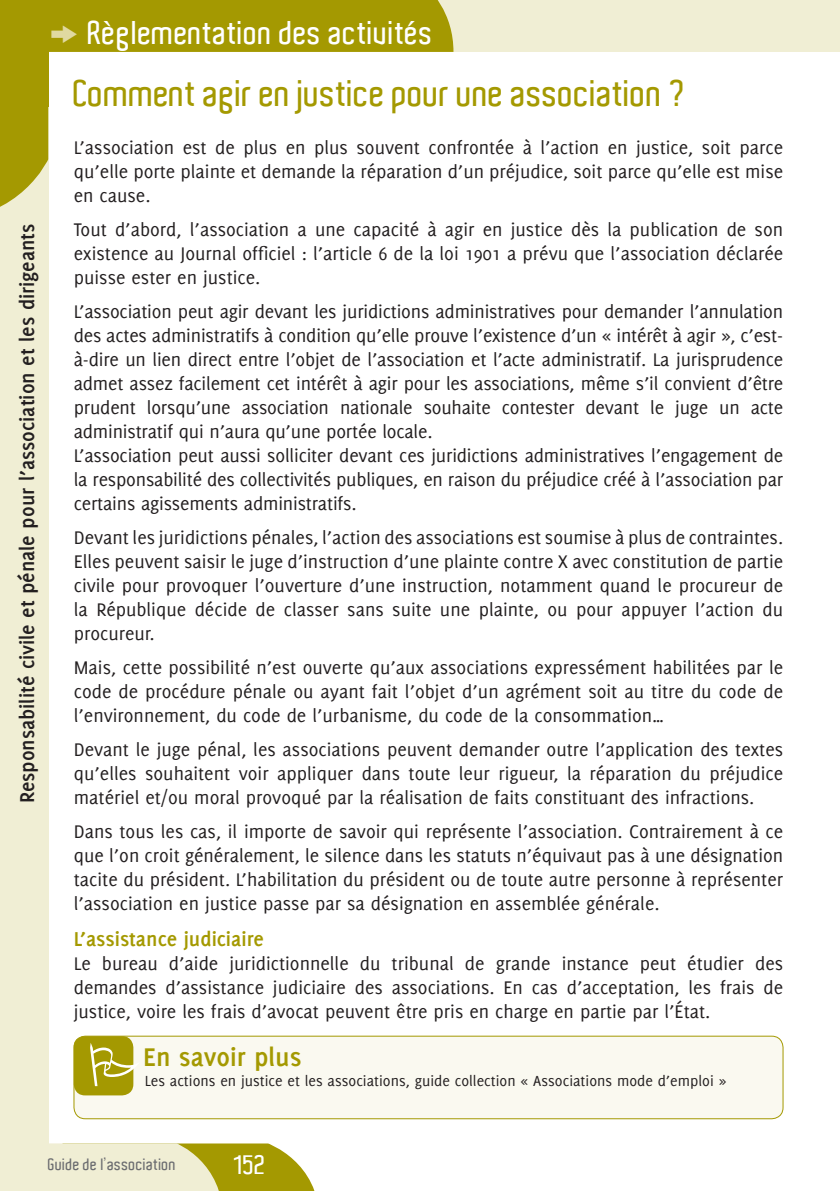
<style>
.page{position:relative;width:840px;height:1191px;background:#fff}
.page>*{position:absolute;margin:0;border:0;box-sizing:border-box;transform-origin:0 0}
.t1{font:600 36px "Aldo";color:#a49901}
.t2{font:600 32px "Aldo";letter-spacing:.01em;color:#fff}
.t3{font:700 28px "Delicious";color:#a49901}
.t4{font:600 26px "Aldo";color:#fff}
.t5{font:700 22px "Delicious";color:#231f20}
.t6{font:700 22px "Delicious";color:#a49901}
.t7{font:20px/24px "Delicious";letter-spacing:-.01em;color:#231f20;text-align:justify}
.t8{font:16px "Delicious";color:#231f20}
.t9{font:600 16px "Aldo";letter-spacing:.01em;color:#6c6d70}
.s1{font-family:"Zeal";font-weight:400;color:#e0d9a1}
</style>
<div class="page">
<div style="left:0;top:0;width:48px;height:1191px;background:#f0eed4"></div>
<div style="left:0;top:0;width:839px;height:51px;background:#f0eed4"></div>
<svg style="left:0;top:0;width:453px;height:220px"></svg>
<svg style="left:48px;top:1143px;width:267px;height:48px;background:#d6d18c"></svg>
<div style="left:0;top:0;width:48px;height:106px;background:#a49901"></div>
<div style="left:74px;top:1036px;width:708px;height:82px;background:#faf9f0;border-radius:11px"></div>
<div style="left:74px;top:1036px;width:708px;height:83px;border:1px solid #a49901;border-radius:11px"></div>
<div style="left:74px;top:1036px;width:59px;height:59px;background:#a49901;border-radius:11px"></div>
<svg style="left:90px;top:1042px;width:48px;height:44px"></svg>
<p class="t5" style="left:14px;top:803px;width:581px;rotate:-90deg">Responsabilité civile et pénale pour l’association et les dirigeants</p>
<h2 class="t2" style="left:48px;top:15px;width:386px"><span class="s1">k</span> Règlementation des activités</h2>
<h1 class="t1" style="left:74px;top:73px;width:613px">Comment agir en justice pour une association ?</h1>
<p class="t7" style="left:74px;top:135px;width:710px">L’association est de plus en plus souvent confrontée à l’action en justice, soit parce qu’elle porte plainte et demande la réparation d’un préjudice, soit parce qu’elle est mise en cause.</p>
<p class="t7" style="left:74px;top:217px;width:710px">Tout d’abord, l’association a une capacité à agir en justice dès la publication de son existence au Journal officiel : l’article 6 de la loi 1901 a prévu que l’association déclarée puisse ester en justice.</p>
<p class="t7" style="left:74px;top:299px;width:710px;text-align:left">L’association peut agir devant les juridictions administratives pour demander l’annulation des actes administratifs à condition qu’elle prouve l’existence d’un « intérêt à agir », c’est&shy;à-dire un lien direct entre l’objet de l’association et l’acte administratif. La jurisprudence admet assez facilement cet intérêt à agir pour les associations, même s’il convient d’être prudent lorsqu’une association nationale souhaite contester devant le juge un acte administratif qui n’aura qu’une portée locale.<br>L’association peut aussi solliciter devant ces juridictions administratives l’engagement de la responsabilité des collectivités publiques, en raison du préjudice créé à l’association par certains agissements administratifs.</p>
<p class="t7" style="left:74px;top:525px;width:710px">Devant les juridictions pénales, l’action des associations est soumise à plus de contraintes.<br>Elles peuvent saisir le juge d’instruction d’une plainte contre X avec constitution de partie civile pour provoquer l’ouverture d’une instruction, notamment quand le procureur de la République décide de classer sans suite une plainte, ou pour appuyer l’action du procureur.</p>
<p class="t7" style="left:74px;top:655px;width:710px">Mais, cette possibilité n’est ouverte qu’aux associations expressément habilitées par le code de procédure pénale ou ayant fait l’objet d’un agrément soit au titre du code de l’environnement, du code de l’urbanisme, du code de la consommation…</p>
<p class="t7" style="left:74px;top:737px;width:710px">Devant le juge pénal, les associations peuvent demander outre l’application des textes qu’elles souhaitent voir appliquer dans toute leur rigueur, la réparation du préjudice matériel et/ou moral provoqué par la réalisation de faits constituant des infractions.</p>
<p class="t7" style="left:74px;top:819px;width:710px">Dans tous les cas, il importe de savoir qui représente l’association. Contrairement à ce que l’on croit généralement, le silence dans les statuts n’équivaut pas à une désignation tacite du président. L’habilitation du président ou de toute autre personne à représenter l’association en justice passe par sa désignation en assemblée générale.</p>
<p class="t6" style="left:74px;top:926px;width:192px">L’assistance judiciaire</p>
<p class="t7" style="left:74px;top:951px;width:710px">Le bureau d’aide juridictionnelle du tribunal de grande instance peut étudier des demandes d’assistance judiciaire des associations. En cas d’acceptation, les frais de justice, voire les frais d’avocat peuvent être pris en charge en partie par l’État.</p>
<h3 class="t3" style="left:143px;top:1040px;width:160px">En savoir plus</h3>
<p class="t8" style="left:145px;top:1072px;width:583px">Les actions en justice et les associations, guide collection « Associations mode d’emploi »</p>
<p class="t9" style="left:48px;top:1155px;width:129px">Guide de l’association</p>
<h3 class="t4" style="left:234px;top:1150px;width:33px">152</h3>
</div>
